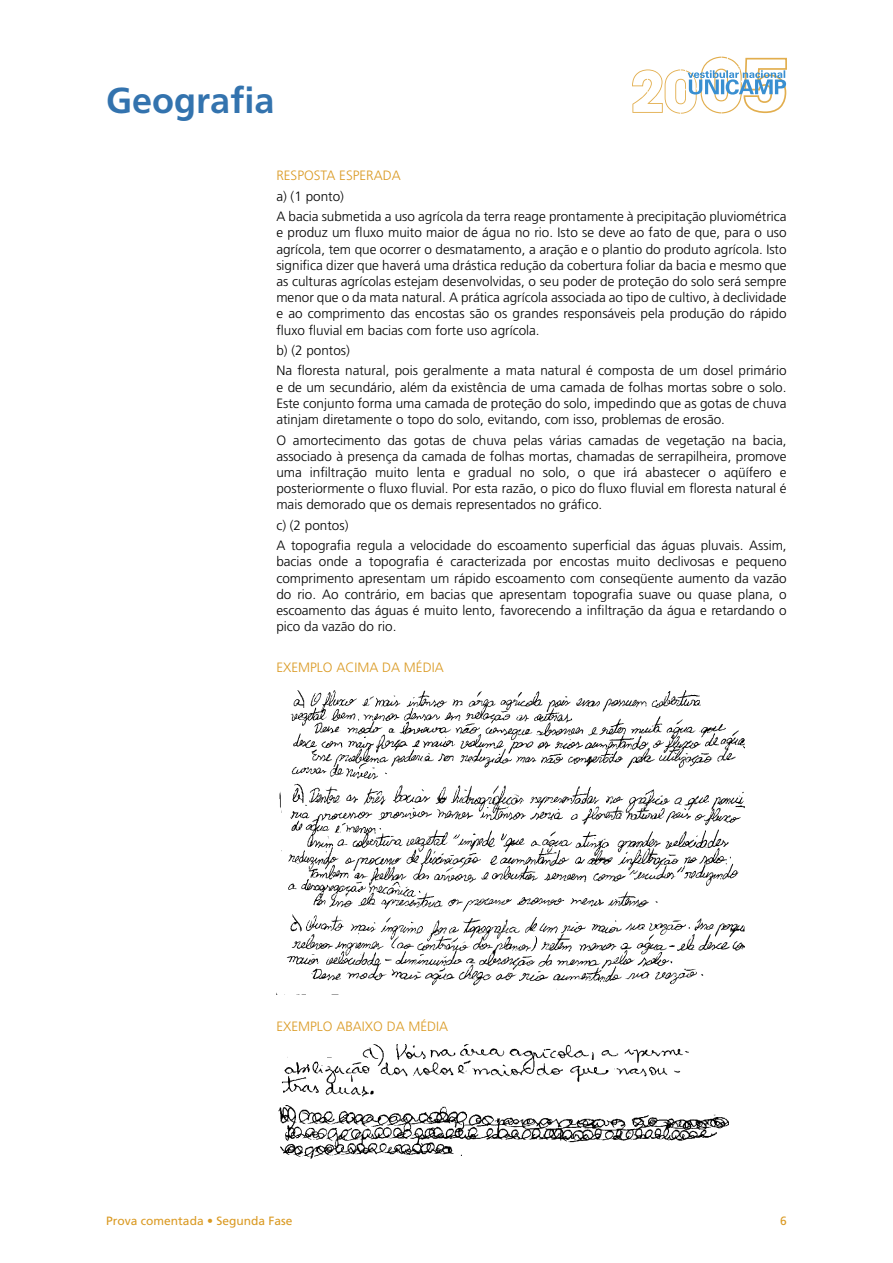
<style>
.page{position:relative;width:893px;height:1263px;background:#fff}
.page>*{position:absolute;margin:0;border:0;box-sizing:border-box;transform-origin:0 0}
.t1{font:700 36px "Frutiger";color:#3373ae}
.respostas{font:300 13.5px/16.2px "Frutiger";color:#000;text-align:justify}
.comentarios{font:300 13.5px "Frutiger";color:#da9a23}
.t2{font:12px "Frutiger";color:#da9a23}
</style>
<div class="page">
<svg style="left:632px;top:57px;width:155px;height:57px"></svg>
<img style="left:278px;top:1045px;width:451px;height:114px">
<img style="left:276px;top:690px;width:468px;height:305px">
<h1 class="t1" style="left:106px;top:79px;width:170px">Geografia</h1>
<p class="comentarios" style="left:276px;top:168px;width:126px">RESPOSTA ESPERADA</p>
<p class="respostas" style="left:276px;top:188px;width:69px">a) (1 ponto)</p>
<p class="respostas" style="left:276px;top:209px;width:512px">A bacia submetida a uso agrícola da terra reage prontamente à precipitação pluviométrica e produz um fluxo muito maior de água no rio. Isto se deve ao fato de que, para o uso agrícola, tem que ocorrer o desmatamento, a aração e o plantio do produto agrícola. Isto significa dizer que haverá uma drástica redução da cobertura foliar da bacia e mesmo que as culturas agrícolas estejam desenvolvidas, o seu poder de proteção do solo será sempre menor que o da mata natural. A prática agrícola associada ao tipo de cultivo, à declividade e ao comprimento das encostas são os grandes responsáveis pela produção do rápido fluxo fluvial em bacias com forte uso agrícola.</p>
<p class="respostas" style="left:276px;top:342px;width:75px">b) (2 pontos)</p>
<p class="respostas" style="left:276px;top:363px;width:512px">Na floresta natural, pois geralmente a mata natural é composta de um dosel primário e de um secundário, além da existência de uma camada de folhas mortas sobre o solo.<br>Este conjunto forma uma camada de proteção do solo, impedindo que as gotas de chuva atinjam diretamente o topo do solo, evitando, com isso, problemas de erosão.</p>
<p class="respostas" style="left:276px;top:432px;width:512px">O amortecimento das gotas de chuva pelas várias camadas de vegetação na bacia, associado à presença da camada de folhas mortas, chamadas de serrapilheira, promove uma infiltração muito lenta e gradual no solo, o que irá abastecer o aqüífero e posteriormente o fluxo fluvial. Por esta razão, o pico do fluxo fluvial em floresta natural é mais demorado que os demais representados no gráfico.</p>
<p class="respostas" style="left:276px;top:517px;width:74px">c) (2 pontos)</p>
<p class="respostas" style="left:276px;top:538px;width:512px">A topografia regula a velocidade do escoamento superficial das águas pluvais. Assim, bacias onde a topografia é caracterizada por encostas muito declivosas e pequeno comprimento apresentam um rápido escoamento com conseqüente aumento da vazão do rio. Ao contrário, em bacias que apresentam topografia suave ou quase plana, o escoamento das águas é muito lento, favorecendo a infiltração da água e retardando o pico da vazão do rio.</p>
<p class="comentarios" style="left:276px;top:660px;width:169px">EXEMPLO ACIMA DA MÉDIA</p>
<p class="comentarios" style="left:276px;top:1019px;width:173px">EXEMPLO ABAIXO DA MÉDIA</p>
<p class="t2" style="left:106px;top:1214px;width:188px">Prova comentada • Segunda Fase</p>
<p class="t2" style="left:780px;top:1214px;width:8px">6</p>
</div>
